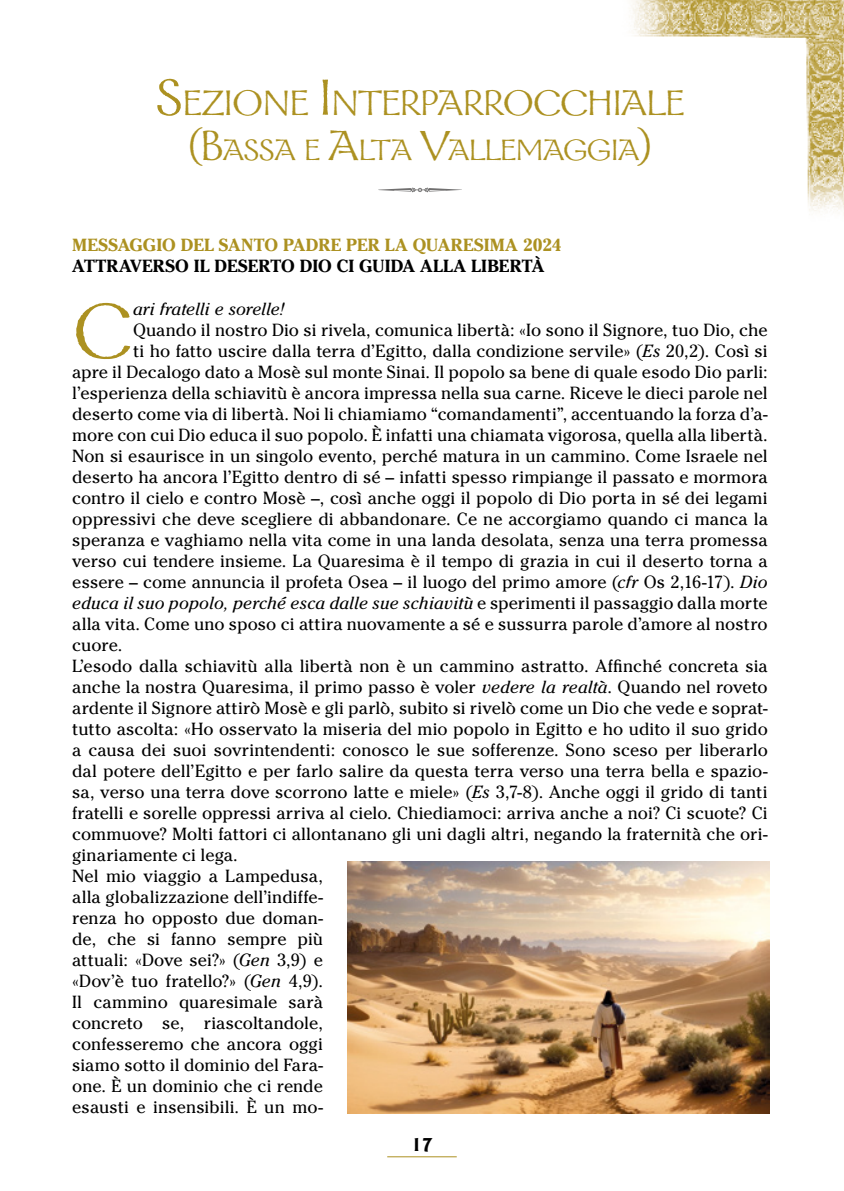
<style>
.page{position:relative;width:844px;height:1191px;background:#fff}
.page>*{position:absolute;margin:0;border:0;box-sizing:border-box;transform-origin:0 0}
.t1{font:85.75px "Galahad Std";color:#ac9121}
.t2{font:39.9px "Galahad Std";letter-spacing:-.025em;color:#ac9121}
.t3{font:33.07px "Galahad Std";letter-spacing:-.025em;color:#ac9121}
.t4{font:700 21px "Goudy Sans Std";color:#000}
.t5{font:17.5px "Cheltenham Std";color:#000}
.t6{font:italic 17.5px "Cheltenham Std";letter-spacing:.005em;color:#000}
.t7{font:700 17.5px "Cheltenham Std";letter-spacing:.01em;color:#ac9121}
.t8{font:700 17.5px "Cheltenham Std";letter-spacing:.01em;color:#000}
.s1{font-size:56.88px}
.s2{font-size:47.25px}
.s3{color:#706f6f}
.s4{font-style:italic}
.s5{font-style:normal}
</style>
<div class="page">
<hr style="left:387px;top:1156px;width:69px;height:1px;background:#ac9121">
<img style="left:631px;top:0;width:212px;height:212px">
<img style="left:347px;top:861px;width:422px;height:252px">
<h2 class="t2" style="left:155px;top:78px;width:376px"><span class="s1">S</span>EZIONE <span class="s1">I</span> NTERPARROCC</h2>
<h2 class="t2" style="left:587px;top:78px;width:99px">HIALE</h2>
<h3 class="t3" style="left:188px;top:129px;width:225px"><span class="s2">(B</span>ASSA E <span class="s2">A</span>LTA</h3>
<h3 class="t3" style="left:378px;top:129px;width:275px"><span class="s3">•</span><span class="s2">V</span>ALLEMAGGIA<span class="s2">)</span></h3>
<p class="t7" style="left:72px;top:234px;width:491px">MESSAGGIO DEL SANTO PADRE PER LA QUARESIMA 2024</p>
<p class="t8" style="left:72px;top:255px;width:473px">ATTRAVERSO IL DESERTO DIO CI GUIDA ALLA LIBERTÀ</p>
<h1 class="t1" style="left:72px;top:277px;width:61px">C</h1>
<p class="t6" style="left:133px;top:299px;width:152px">ari fratelli e sorelle!</p>
<p class="t5" style="left:133px;top:320px;width:636px">Quando il nostro Dio si rivela, comunica libertà: «Io sono il Signore, tuo Dio, che</p>
<p class="t5" style="left:133px;top:341px;width:636px">ti ho fatto uscire dalla terra d’Egitto, dalla condizione servile» (<span class="s4">Es</span> 20,2). Così si</p>
<p class="t5" style="left:72px;top:362px;width:696px">apre il Decalogo dato a Mosè sul monte Sinai. Il popolo sa bene di quale esodo Dio parli:</p>
<p class="t5" style="left:72px;top:383px;width:696px">l’esperienza della schiavitù è ancora impressa nella sua carne. Riceve le dieci parole nel</p>
<p class="t5" style="left:72px;top:404px;width:696px">deserto come via di libertà. Noi li chiamiamo “comandamenti”, accentuando la forza d’a-</p>
<p class="t5" style="left:72px;top:425px;width:696px">more con cui Dio educa il suo popolo. È infatti una chiamata vigorosa, quella alla libertà.</p>
<p class="t5" style="left:72px;top:446px;width:696px">Non si esaurisce in un singolo evento, perché matura in un cammino. Come Israele nel</p>
<p class="t5" style="left:72px;top:467px;width:696px">deserto ha ancora l’Egitto dentro di sé – infatti spesso rimpiange il passato e mormora</p>
<p class="t5" style="left:72px;top:488px;width:696px">contro il cielo e contro Mosè –, così anche oggi il popolo di Dio porta in sé dei legami</p>
<p class="t5" style="left:72px;top:509px;width:697px">oppressivi che deve scegliere di abbandonare. Ce ne accorgiamo quando ci manca la</p>
<p class="t5" style="left:72px;top:530px;width:696px">speranza e vaghiamo nella vita come in una landa desolata, senza una terra promessa</p>
<p class="t5" style="left:72px;top:551px;width:696px">verso cui tendere insieme. La Quaresima è il tempo di grazia in cui il deserto torna a</p>
<p class="t5" style="left:72px;top:572px;width:696px">essere – come annuncia il profeta Osea – il luogo del primo amore (<span class="s4">cfr</span> Os 2,16-17). <span class="s4">Dio</span></p>
<p class="t6" style="left:72px;top:593px;width:696px">educa il suo popolo, perché esca dalle sue schiavitù <span class="s5">e sperimenti il passaggio dalla morte</span></p>
<p class="t5" style="left:72px;top:614px;width:696px">alla vita. Come uno sposo ci attira nuovamente a sé e sussurra parole d’amore al nostro</p>
<p class="t5" style="left:72px;top:635px;width:52px">cuore.</p>
<p class="t5" style="left:72px;top:656px;width:696px">L’esodo dalla schiavitù alla libertà non è un cammino astratto. Affinché concreta sia</p>
<p class="t5" style="left:72px;top:677px;width:696px">anche la nostra Quaresima, il primo passo è voler <span class="s4">vedere la realtà</span>. Quando nel roveto</p>
<p class="t5" style="left:72px;top:698px;width:696px">ardente il Signore attirò Mosè e gli parlò, subito si rivelò come un Dio che vede e soprat-</p>
<p class="t5" style="left:72px;top:719px;width:697px">tutto ascolta: «Ho osservato la miseria del mio popolo in Egitto e ho udito il suo grido</p>
<p class="t5" style="left:72px;top:740px;width:697px">a causa dei suoi sovrintendenti: conosco le sue sofferenze. Sono sceso per liberarlo</p>
<p class="t5" style="left:72px;top:761px;width:696px">dal potere dell’Egitto e per farlo salire da questa terra verso una terra bella e spazio-</p>
<p class="t5" style="left:72px;top:782px;width:696px">sa, verso una terra dove scorrono latte e miele» (<span class="s4">Es</span> 3,7-8). Anche oggi il grido di tanti</p>
<p class="t5" style="left:72px;top:803px;width:696px">fratelli e sorelle oppressi arriva al cielo. Chiediamoci: arriva anche a noi? Ci scuote? Ci</p>
<p class="t5" style="left:72px;top:824px;width:696px">commuove? Molti fattori ci allontanano gli uni dagli altri, negando la fraternità che ori-</p>
<p class="t5" style="left:72px;top:845px;width:167px">ginariamente ci lega.</p>
<p class="t5" style="left:72px;top:866px;width:252px">Nel mio viaggio a Lampedusa,</p>
<p class="t5" style="left:72px;top:887px;width:252px">alla globalizzazione dell’indiffe-</p>
<p class="t5" style="left:72px;top:908px;width:252px">renza ho opposto due doman-</p>
<p class="t5" style="left:72px;top:929px;width:252px">de, che si fanno sempre più</p>
<p class="t5" style="left:72px;top:950px;width:252px">attuali: «Dove sei?» (<span class="s4">Gen</span> 3,9) e</p>
<p class="t5" style="left:72px;top:971px;width:252px">«Dov’è tuo fratello?» (<span class="s4">Gen</span> 4,9).</p>
<p class="t5" style="left:72px;top:992px;width:252px">Il cammino quaresimale sarà</p>
<p class="t5" style="left:72px;top:1013px;width:252px">concreto se, riascoltandole,</p>
<p class="t5" style="left:72px;top:1034px;width:252px">confesseremo che ancora oggi</p>
<p class="t5" style="left:72px;top:1055px;width:252px">siamo sotto il dominio del Fara-</p>
<p class="t5" style="left:72px;top:1076px;width:252px">one. È un dominio che ci rende</p>
<p class="t5" style="left:72px;top:1097px;width:252px">esausti e insensibili. È un mo-</p>
<p class="t4" style="left:411px;top:1132px;width:23px">17</p>
</div>
